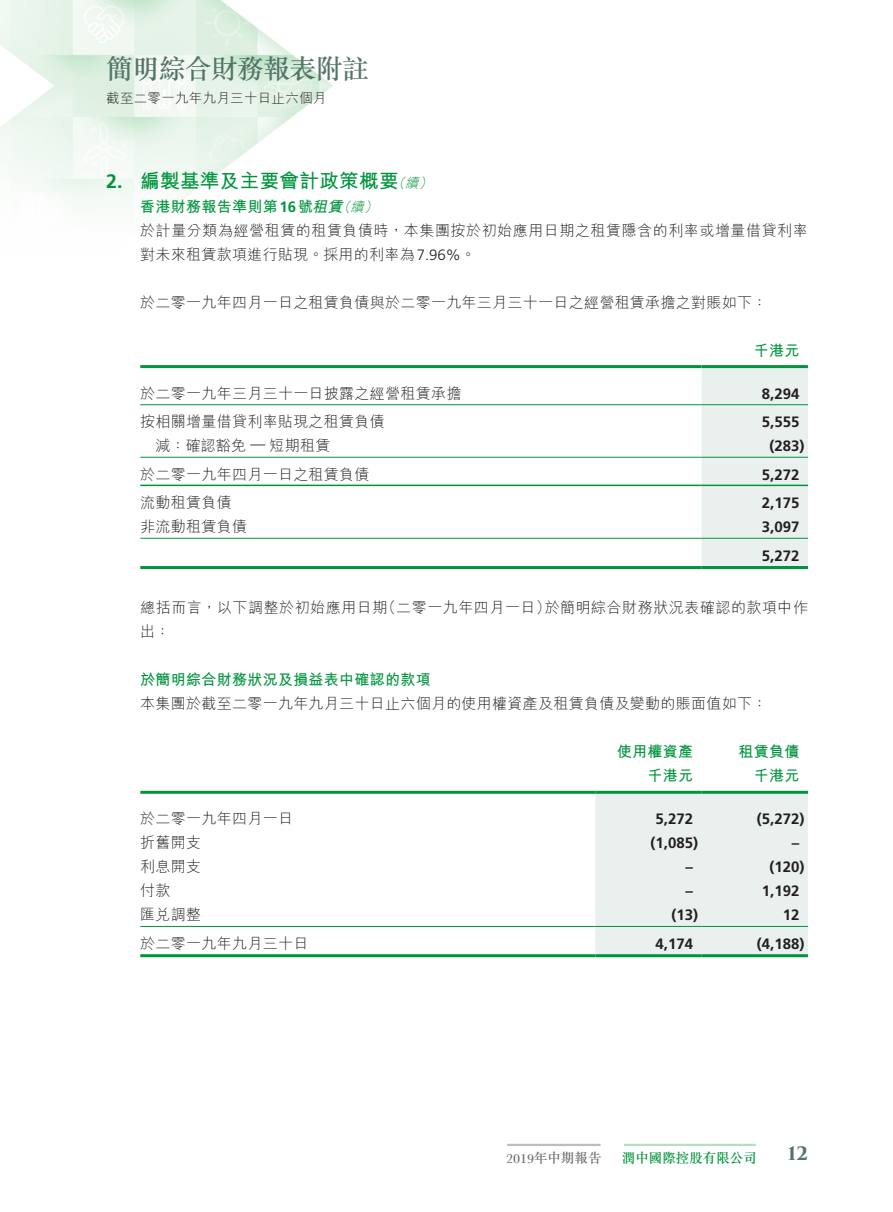
<style>
.page{position:relative;width:893px;height:1212px;background:#fff}
.page>*{position:absolute;margin:0;border:0;box-sizing:border-box;transform-origin:0 0}
.t1{font:500 27px "M Sung HK";letter-spacing:-.03em;color:#537567}
.t2{font:700 19.5px "M Hei HK";letter-spacing:.02em;color:#00943d}
.t3{font:700 19.5px "Frutiger LT Std";color:#00943d}
.t4{font:700 18px "Trajan Pro 3";color:#537567}
.t5{font:300 15px/24px "M Hei HK";letter-spacing:.02em;color:#231f20}
.t6{font:700 15px "Frutiger LT Std";color:#231f20}
.t7{font:700 15px "M Hei HK";letter-spacing:.02em;color:#00943d}
.t8{font:300 15px "Frutiger LT Std";color:#231f20}
.t9{font:300 13.5px "M Hei HK";letter-spacing:.02em;color:#231f20}
.t10{font:500 13.5px "M Sung HK";color:#00943d}
.t11{font:500 13.5px "M Sung HK";color:#6c6d70}
.t12{font:italic 300 13.5px "M Hei HK";color:#00943d}
.s1{font-weight:700;color:#00943d}
.s2{font-family:"Frutiger LT Std";font-weight:700;color:#00943d}
.s3{font-weight:700;font-style:italic;color:#00943d}
.s4{font-family:"Frutiger LT Std"}
</style>
<div class="page">
<img style="left:0;top:0;width:333px;height:206px">
<hr style="left:624px;top:1144px;width:132px;height:2px;background:#b6e0c2">
<hr style="left:507px;top:1144px;width:94px;height:2px;background:#bcbdc0">
<div style="left:702px;top:368px;width:106px;height:198px;background:#eaf0ee"></div>
<hr style="left:140px;top:365px;width:562px;height:3px;background:#00943d">
<hr style="left:702px;top:365px;width:106px;height:3px;background:#00943d">
<hr style="left:140px;top:404px;width:562px;height:1px;background:#00943d">
<hr style="left:702px;top:404px;width:106px;height:1px;background:#00943d">
<hr style="left:140px;top:457px;width:562px;height:1px;background:#00943d">
<hr style="left:702px;top:457px;width:106px;height:1px;background:#00943d">
<hr style="left:140px;top:485px;width:562px;height:1px;background:#00943d">
<hr style="left:702px;top:485px;width:106px;height:1px;background:#00943d">
<hr style="left:140px;top:538px;width:562px;height:1px;background:#00943d">
<hr style="left:702px;top:538px;width:106px;height:1px;background:#00943d">
<hr style="left:140px;top:566px;width:562px;height:3px;background:#00943d">
<hr style="left:702px;top:566px;width:106px;height:3px;background:#00943d">
<div style="left:595px;top:794px;width:213px;height:160px;background:#eaf0ee"></div>
<hr style="left:140px;top:791px;width:455px;height:3px;background:#00943d">
<hr style="left:595px;top:791px;width:107px;height:3px;background:#00943d">
<hr style="left:702px;top:791px;width:106px;height:3px;background:#00943d">
<hr style="left:140px;top:926px;width:455px;height:1px;background:#00943d">
<hr style="left:595px;top:926px;width:107px;height:1px;background:#00943d">
<hr style="left:702px;top:926px;width:106px;height:1px;background:#00943d">
<hr style="left:140px;top:954px;width:455px;height:3px;background:#00943d">
<hr style="left:595px;top:954px;width:107px;height:3px;background:#00943d">
<hr style="left:702px;top:954px;width:106px;height:3px;background:#00943d">
<h1 class="t1" style="left:106px;top:51px;width:264px">簡明綜合財務報表附註</h1>
<p class="t9" style="left:106px;top:92px;width:222px">截至二零一九年九月三十日止六個月</p>
<h2 class="t3" style="left:106px;top:169px;width:18px">2.</h2>
<h2 class="t2" style="left:140px;top:166px;width:260px">編製基準及主要會計政策概要</h2>
<p class="t12" style="left:405px;top:176px;width:18px">續</p>
<p class="t12" style="left:392px;top:176px;width:18px">（</p>
<p class="t12" style="left:419px;top:176px;width:18px">(</p>
<p class="t5" style="left:140px;top:194px;width:669px"><span class="s1">香港財務報告準則第</span><span class="s2">16</span> <span class="s1">號</span><span class="s3">租賃<br></span>於計量分類為經營租賃的租賃負債時，本集團按於初始應用日期之租賃隱含的利率或增量借貸利率對未來租賃款項進行貼現。採用的利率為<span class="s4">7.96%</span>。</p>
<p class="t5" style="left:140px;top:290px;width:628px">於二零一九年四月一日之租賃負債與於二零一九年三月三十一日之經營租賃承擔之對賬如下：</p>
<p class="t7" style="left:754px;top:339px;width:47px">千港元</p>
<p class="t6" style="left:762px;top:385px;width:39px">8,294</p>
<p class="t12" style="left:350px;top:200px;width:18px">續</p>
<p class="t12" style="left:337px;top:200px;width:18px">（</p>
<p class="t12" style="left:364px;top:200px;width:18px">(</p>
<p class="t5" style="left:140px;top:381px;width:323px">於二零一九年三月三十一日披露之經營租賃承擔</p>
<p class="t5" style="left:140px;top:409px;width:246px">按相關增量借貸利率貼現之租賃負債</p>
<p class="t6" style="left:762px;top:413px;width:39px">5,555</p>
<p class="t5" style="left:155px;top:433px;width:92px">減：確認豁免</p>
<p class="t5" style="left:270px;top:433px;width:62px">短期租賃</p>
<p class="t8" style="left:250px;top:435px;width:16px">—</p>
<p class="t6" style="left:769px;top:437px;width:37px">)283(</p>
<p class="t5" style="left:140px;top:462px;width:231px">於二零一九年四月一日之租賃負債</p>
<p class="t6" style="left:762px;top:466px;width:39px">5,272</p>
<p class="t5" style="left:140px;top:490px;width:93px">流動租賃負債</p>
<p class="t6" style="left:762px;top:494px;width:39px">2,175</p>
<p class="t5" style="left:140px;top:514px;width:108px">非流動租賃負債</p>
<p class="t6" style="left:762px;top:518px;width:39px">3,097</p>
<p class="t6" style="left:762px;top:547px;width:39px">5,272</p>
<p class="t5" style="left:545px;top:595px;width:265px">於簡明綜合財務狀況表確認的款項中作</p>
<p class="t5" style="left:381px;top:595px;width:171px">（二零一九年四月一日）</p>
<p class="t5" style="left:140px;top:595px;width:249px">總括而言，以下調整於初始應用日期出：</p>
<p class="t7" style="left:140px;top:669px;width:292px">於簡明綜合財務狀況及損益表中確認的款項</p>
<p class="t5" style="left:140px;top:691px;width:628px">本集團於截至二零一九年九月三十日止六個月的使用權資產及租賃負債及變動的賬面值如下：</p>
<p class="t7" style="left:738px;top:741px;width:62px">租賃負債</p>
<p class="t7" style="left:617px;top:741px;width:78px">使用權資產</p>
<p class="t7" style="left:647px;top:765px;width:47px">千港元</p>
<p class="t7" style="left:754px;top:765px;width:47px">千港元</p>
<p class="t5" style="left:140px;top:807px;width:154px">於二零一九年四月一日</p>
<p class="t6" style="left:656px;top:810px;width:39px">5,272</p>
<p class="t6" style="left:757px;top:810px;width:49px">)5,272(</p>
<p class="t5" style="left:140px;top:831px;width:62px">折舊開支</p>
<p class="t6" style="left:651px;top:834px;width:49px">)1,085(</p>
<p class="t6" style="left:792px;top:834px;width:9px">–</p>
<p class="t5" style="left:140px;top:855px;width:62px">利息開支</p>
<p class="t6" style="left:686px;top:858px;width:9px">–</p>
<p class="t6" style="left:769px;top:858px;width:37px">)120(</p>
<p class="t5" style="left:140px;top:879px;width:32px">付款</p>
<p class="t6" style="left:686px;top:882px;width:9px">–</p>
<p class="t6" style="left:762px;top:882px;width:39px">1,192</p>
<p class="t5" style="left:140px;top:903px;width:62px">匯兌調整</p>
<p class="t6" style="left:671px;top:906px;width:28px">)13(</p>
<p class="t6" style="left:783px;top:906px;width:18px">12</p>
<p class="t5" style="left:140px;top:931px;width:170px">於二零一九年九月三十日</p>
<p class="t6" style="left:656px;top:935px;width:39px">4,174</p>
<p class="t6" style="left:757px;top:935px;width:49px">)4,188(</p>
<p class="t11" style="left:506px;top:1149px;width:97px">2019年中期報告</p>
<p class="t10" style="left:622px;top:1149px;width:136px">潤中國際控股有限公司</p>
<p class="t4" style="left:788px;top:1140px;width:22px">12</p>
</div>
